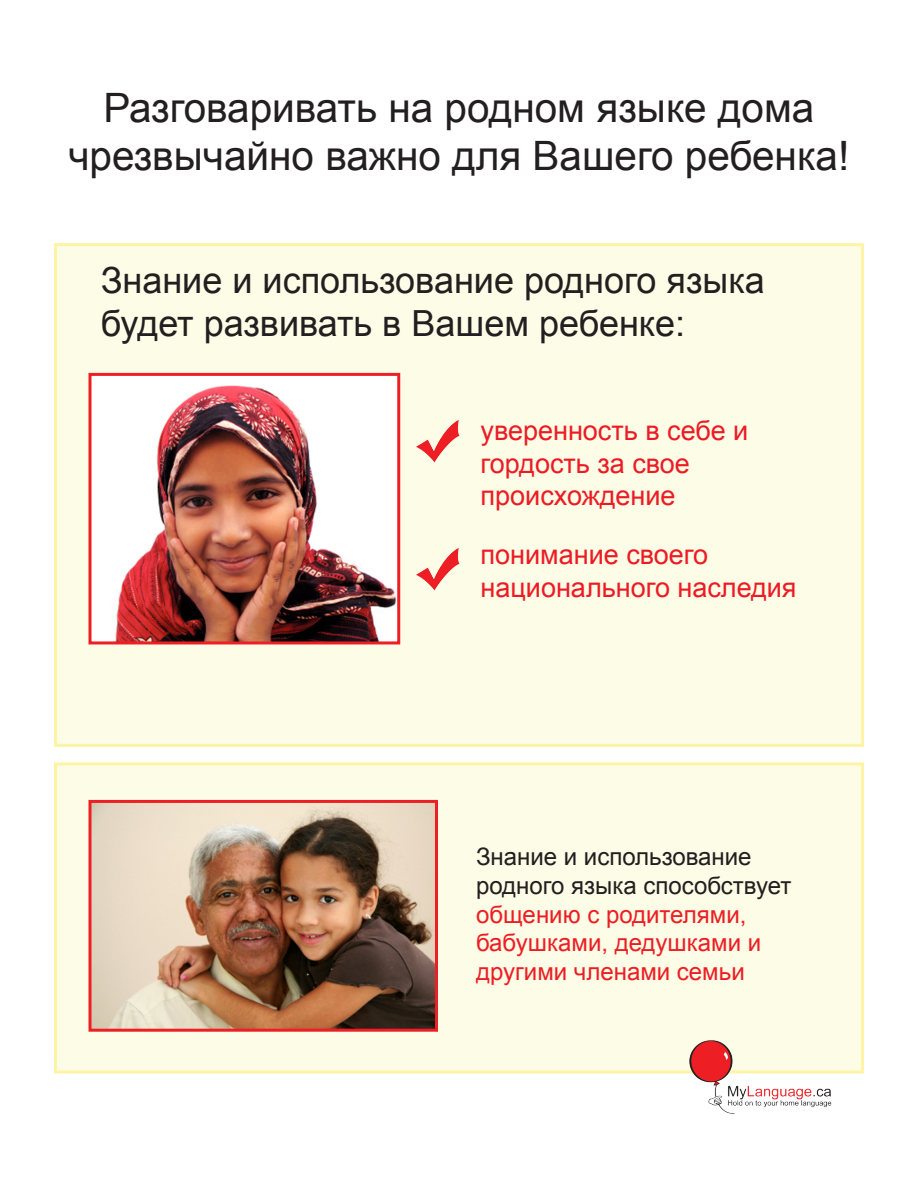
<style>
.page{position:relative;width:918px;height:1188px;background:#fff}
.page>*{position:absolute;margin:0;border:0;box-sizing:border-box;transform-origin:0 0}
.t1{font:40.5px "Arial";color:#231f20}
.t2{font:36px "Arial";color:#231f20}
.t3{font:27px/32.4px "Arial";color:#ed1b24}
.t4{font:24px "Arial";color:#ed1e24}
.t5{font:24px "Arial";color:#231f20}
</style>
<div class="page">
<div style="left:54px;top:762px;width:810px;height:311px;background:#fdfce7;border:3px solid #fff4a5"></div>
<div style="left:54px;top:243px;width:810px;height:504px;background:#fdfce7;border:3px solid #fff4a5"></div>
<img style="left:92px;top:377px;width:304px;height:263px">
<div style="left:88px;top:373px;width:312px;height:271px;border:3px solid #ed1e24"></div>
<img style="left:92px;top:804px;width:342px;height:224px">
<div style="left:88px;top:800px;width:350px;height:232px;border:3px solid #ed1e24"></div>
<img style="left:417px;top:548px;width:42px;height:42px">
<img style="left:417px;top:420px;width:42px;height:42px">
<img style="left:688px;top:1040px;width:145px;height:74px">
<p class="t1" style="left:103px;top:81px;width:713px">Разговаривать на родном языке дома</p>
<p class="t1" style="left:69px;top:130px;width:782px">чрезвычайно важно для Вашего ребенка!</p>
<p class="t2" style="left:101px;top:256px;width:666px">Знание и использование родного языка</p>
<p class="t2" style="left:101px;top:300px;width:586px">будет развивать в Вашем ребенке:</p>
<p class="t3" style="left:481px;top:415px;width:269px">уверенность в себе и гордость за свое</p>
<p class="t3" style="left:481px;top:480px;width:196px">происхождение</p>
<p class="t3" style="left:481px;top:539px;width:318px">понимание своего национального наследия</p>
<p class="t5" style="left:476px;top:841px;width:277px">Знание и использование</p>
<p class="t5" style="left:476px;top:870px;width:317px">родного языка способствует</p>
<p class="t4" style="left:476px;top:899px;width:272px">общению с родителями,</p>
<p class="t4" style="left:476px;top:927px;width:287px">бабушками, дедушками и</p>
<p class="t4" style="left:476px;top:956px;width:270px">другими членами семьи</p>
</div>
